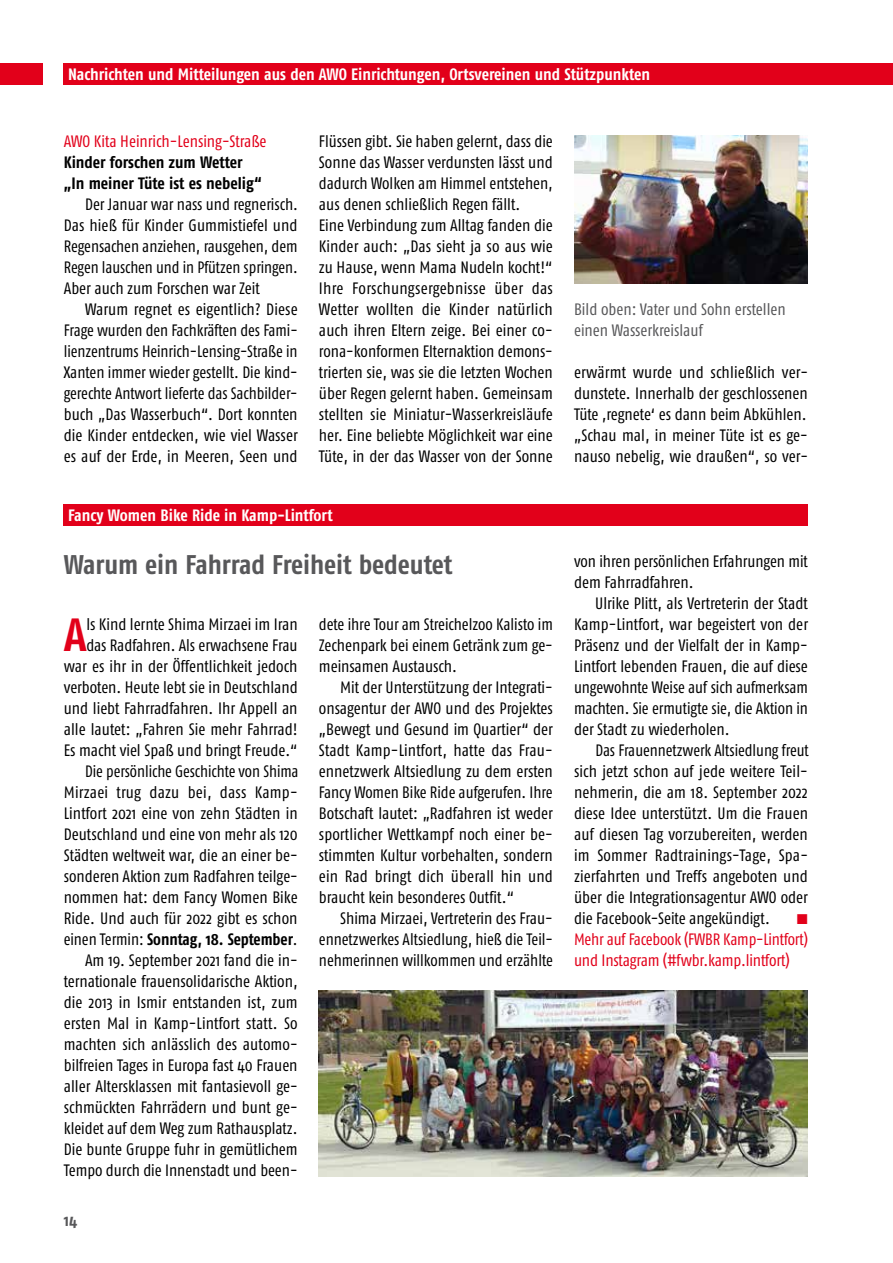
<style>
.page{position:relative;width:893px;height:1263px;background:#fff}
.page>*{position:absolute;margin:0;border:0;box-sizing:border-box;transform-origin:0 0}
.t1{font:700 46.5px "Fago Co";color:#e2001a}
.t2{font:700 27px "Fago Co";color:#58585a}
.t3{font:16.5px/21px "Fago Co";color:#000;text-align:justify}
.t4{font:700 16.5px "Fago Co";color:#fff}
.t5{font:16.5px/21px "Fago Co";letter-spacing:-.01em;color:#e2001a}
.t6{font:16.5px/21px "Fago Co";color:#58585a}
.t7{font:700 16.5px/21px "Fago Co";color:#000}
.t8{font:700 16.5px "Fago Co";color:#58585a}
.t9{font:16.5px "European Pi Three";color:#e2001a}
.s1{font-weight:700}
</style>
<div class="page">
<div style="left:64px;top:63px;width:829px;height:21px;background:#e2001a"></div>
<div style="left:64px;top:504px;width:744px;height:22px;background:#e2001a"></div>
<img style="left:319px;top:991px;width:489px;height:185px">
<img style="left:574px;top:136px;width:234px;height:148px">
<div style="left:0;top:63px;width:43px;height:21px;background:#e2001a"></div>
<p class="t4" style="left:68px;top:64px;width:583px">Nachrichten und Mitteilungen aus den AWO Einrichtungen, Ortsvereinen und Stützpunkten</p>
<p class="t5" style="left:64px;top:131px;width:204px">AWO Kita Heinrich-Lensing-Straße</p>
<p class="t7" style="left:64px;top:152px;width:199px">Kinder forschen zum Wetter „In meiner Tüte ist es nebelig“</p>
<p class="t3" style="left:64px;top:194px;width:236px;text-indent:21px">Der Januar war nass und regnerisch.<br>Das hieß für Kinder Gummistiefel und Regensachen anziehen, rausgehen, dem Regen lauschen und in Pfützen springen.<br>Aber auch zum Forschen war Zeit</p>
<p class="t3" style="left:64px;top:299px;width:235px;text-indent:21px">Warum regnet es eigentlich? Diese Frage wurden den Fachkräften des Fami&shy;lienzentrums Heinrich-Lensing-Straße in Xanten immer wieder gestellt. Die kind&shy;gerechte Antwort lieferte das Sachbilder&shy;buch „Das Wasserbuch“. Dort konnten die Kinder entdecken, wie viel Wasser es auf der Erde, in Meeren, Seen und</p>
<p class="t3" style="left:319px;top:131px;width:235px;text-align:left">Flüssen gibt. Sie haben gelernt, dass die Sonne das Wasser verdunsten lässt und dadurch Wolken am Himmel entstehen, aus denen schließlich Regen fällt.<br>Eine Verbindung zum Alltag fanden die Kinder auch: „Das sieht ja so aus wie zu Hause, wenn Mama Nudeln kocht!“ Ihre Forschungsergebnisse über das Wetter wollten die Kinder natürlich auch ihren Eltern zeige. Bei einer co&shy;rona-konformen Elternaktion demons&shy;trierten sie, was sie die letzten Wochen über Regen gelernt haben. Gemeinsam stellten sie Miniatur-Wasserkreisläufe her. Eine beliebte Möglichkeit war eine Tüte, in der das Wasser von der Sonne</p>
<p class="t4" style="left:68px;top:505px;width:266px">Fancy Women Bike Ride in Kamp-Lintfort</p>
<h2 class="t2" style="left:64px;top:549px;width:390px">Warum ein Fahrrad Freiheit bedeutet</h2>
<p class="t3" style="left:64px;top:614px;width:236px;text-align:right">ls Kind lernte Shima Mirzaei im Iran das Radfahren. Als erwachsene Frau war es ihr in der Öffentlichkeit jedoch verboten. Heute lebt sie in Deutschland und liebt Fahrradfahren. Ihr Appell an alle lautet: „Fahren Sie mehr Fahrrad!<br>Es macht viel Spaß und bringt Freude.“ Die persönliche Geschichte von Shima Mirzaei trug dazu bei, dass Kamp-Lintfort 2021 eine von zehn Städten in Deutschland und eine von mehr als 120<br>Städten weltweit war, die an einer be&shy;sonderen Aktion zum Radfahren teilge&shy;nommen hat: dem Fancy Women Bike Ride. Und auch für 2022 gibt es schon einen Termin: <span class="s1">Sonntag, 18. September</span>.<br>Am 19. September 2021 fand die in&shy;ternationale frauensolidarische Aktion, die 2013 in Ismir entstanden ist, zum ersten Mal in Kamp-Lintfort statt. So machten sich anlässlich des automo&shy;bilfreien Tages in Europa fast 40 Frauen aller Altersklassen mit fantasievoll ge&shy;schmückten Fahrrädern und bunt ge&shy;kleidet auf dem Weg zum Rathausplatz.<br>Die bunte Gruppe fuhr in gemütlichem Tempo durch die Innenstadt und been-</p>
<p class="t3" style="left:319px;top:614px;width:235px">dete ihre Tour am Streichelzoo Kalisto im Zechenpark bei einem Getränk zum ge&shy;meinsamen Austausch.</p>
<h1 class="t1" style="left:64px;top:608px;width:24px">A</h1>
<p class="t3" style="left:319px;top:677px;width:235px;text-indent:21px">Mit der Unterstützung der Integrati&shy;onsagentur der AWO und des Projektes „Bewegt und Gesund im Quartier“ der Stadt Kamp-Lintfort, hatte das Frau&shy;ennetzwerk Altsiedlung zu dem ersten Fancy Women Bike Ride aufgerufen. Ihre Botschaft lautet: „Radfahren ist weder sportlicher Wettkampf noch einer be&shy;stimmten Kultur vorbehalten, sondern ein Rad bringt dich überall hin und braucht kein besonderes Outfit.“</p>
<p class="t3" style="left:319px;top:908px;width:235px;text-indent:21px">Shima Mirzaei, Vertreterin des Frau&shy;ennetzwerkes Altsiedlung, hieß die Teil&shy;nehmerinnen willkommen und erzählte</p>
<p class="t8" style="left:64px;top:1211px;width:15px">14</p>
<p class="t6" style="left:574px;top:299px;width:213px">Bild oben: Vater und Sohn erstellen einen Wasserkreislauf</p>
<p class="t3" style="left:574px;top:362px;width:235px">erwärmt wurde und schließlich ver&shy;dunstete. Innerhalb der geschlossenen Tüte ‚regnete‘ es dann beim Abkühlen. „Schau mal, in meiner Tüte ist es ge&shy;nauso nebelig, wie draußen“, so ver-</p>
<p class="t3" style="left:574px;top:551px;width:235px">von ihren persönlichen Erfahrungen mit dem Fahrradfahren.</p>
<p class="t3" style="left:574px;top:593px;width:235px;text-indent:21px">Ulrike Plitt, als Vertreterin der Stadt Kamp-Lintfort, war begeistert von der Präsenz und der Vielfalt der in Kamp-Lintfort lebenden Frauen, die auf diese ungewohnte Weise auf sich aufmerksam machten. Sie ermutigte sie, die Aktion in der Stadt zu wiederholen.</p>
<p class="t3" style="left:574px;top:740px;width:236px;text-indent:21px">Das Frauennetzwerk Altsiedlung freut sich jetzt schon auf jede weitere Teil&shy;nehmerin, die am 18. September 2022 diese Idee unterstützt. Um die Frauen auf diesen Tag vorzubereiten, werden im Sommer Radtrainings-Tage, Spa&shy;zierfahrten und Treffs angeboten und über die Integrationsagentur AWO oder die Facebook-Seite angekündigt.</p>
<p class="t9" style="left:797px;top:908px;width:12px">K</p>
<p class="t5" style="left:574px;top:929px;width:235px">Mehr auf Facebook (FWBR Kamp-Lintfort) und Instagram (#fwbr.kamp.lintfort)</p>
</div>
